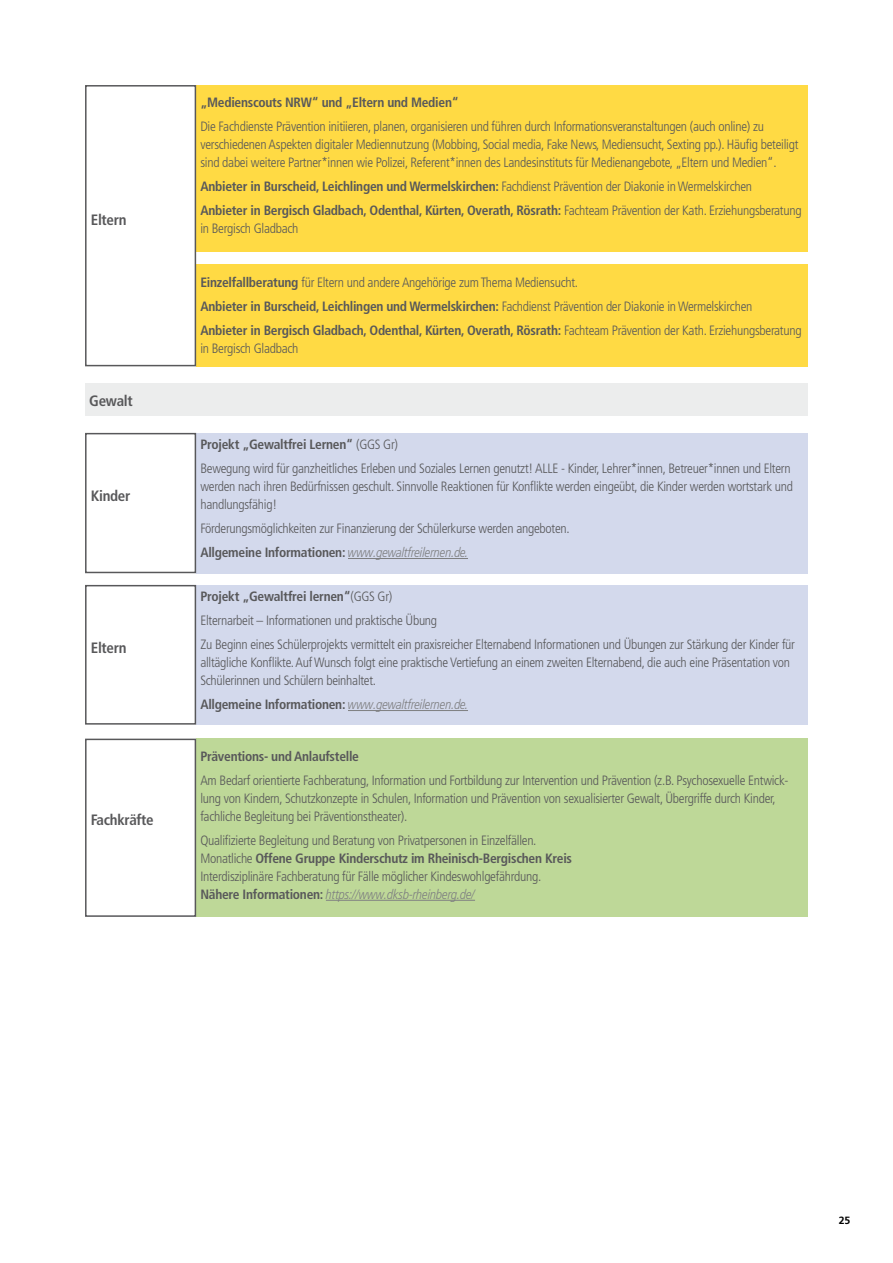
<style>
.page{position:relative;width:893px;height:1263px;background:#fff}
.page>*{position:absolute;margin:0;border:0;box-sizing:border-box;transform-origin:0 0}
.t1{font:700 condensed 15px "Frutiger LT Std";letter-spacing:-.02em;color:#58585a}
.t2{font:300 condensed 13.5px/18px "Frutiger LT Std";letter-spacing:-.02em;color:#58585a}
.t3{font:700 condensed 13.5px/24px "Frutiger LT Std";letter-spacing:-.02em;color:#58585a}
.t4{font:700 10.5px "Frutiger LT Std";color:#000}
.s1{font-weight:300}
.s2{font-weight:700}
.s3{font-style:italic;color:#7e7f81}
.s4{font-weight:300;font-style:italic;color:#7e7f81}
</style>
<div class="page">
<div style="left:196px;top:85px;width:612px;height:167px;background:#ffda44"></div>
<div style="left:196px;top:264px;width:612px;height:102px;background:#ffda44"></div>
<div style="left:85px;top:383px;width:723px;height:33px;background:#eceded"></div>
<div style="left:196px;top:433px;width:612px;height:140px;background:#d3d9ec"></div>
<hr style="left:348px;top:558px;width:120px;height:1px;background:#7e7f81">
<div style="left:196px;top:585px;width:612px;height:140px;background:#d3d9ec"></div>
<hr style="left:348px;top:710px;width:120px;height:1px;background:#7e7f81">
<div style="left:196px;top:739px;width:612px;height:178px;background:#bed898"></div>
<hr style="left:326px;top:900px;width:149px;height:1px;background:#7e7f81">
<div style="left:85px;top:85px;width:111px;height:281px;border:2px solid #58585a"></div>
<div style="left:85px;top:433px;width:111px;height:140px;border:2px solid #58585a"></div>
<div style="left:85px;top:585px;width:111px;height:140px;border:2px solid #58585a"></div>
<div style="left:85px;top:739px;width:111px;height:178px;border:2px solid #58585a"></div>
<p class="t1" style="left:91px;top:211px;width:37px">Eltern</p>
<p class="t1" style="left:89px;top:391px;width:45px">Gewalt</p>
<p class="t1" style="left:91px;top:487px;width:41px">Kinder</p>
<p class="t1" style="left:91px;top:639px;width:37px">Eltern</p>
<p class="t1" style="left:91px;top:811px;width:65px">Fachkräfte</p>
<p class="t3" style="left:200px;top:91px;width:260px">„Medienscouts NRW“ und „Eltern und Medien“</p>
<p class="t2" style="left:200px;top:118px;width:599px">Die Fachdienste Prävention initiieren, planen, organisieren und führen durch Informationsveranstaltungen (auch online) zu verschiedenen Aspekten digitaler Mediennutzung (Mobbing, Social media, Fake News, Mediensucht, Sexting pp.). Häufig beteiligt sind dabei weitere Partner*innen wie Polizei, Referent*innen des Landesinstituts für Medienangebote, „Eltern und Medien“.</p>
<p class="t3" style="left:200px;top:175px;width:603px">Anbieter in Burscheid, Leichlingen und Wermelskirchen: <span class="s1">Fachdienst Prävention der Diakonie in Wermelskirchen<br></span>Anbieter in Bergisch Gladbach, Odenthal, Kürten, Overath, Rösrath: <span class="s1">Fachteam Prävention der Kath. Erziehungsberatung</span></p>
<p class="t2" style="left:200px;top:220px;width:100px">in Bergisch Gladbach</p>
<p class="t2" style="left:200px;top:270px;width:603px;line-height:24px"><span class="s2">Einzelfallberatung</span> für Eltern und andere Angehörige zum Thema Mediensucht.<br><span class="s2">Anbieter in Burscheid, Leichlingen und Wermelskirchen:</span> Fachdienst Prävention der Diakonie in Wermelskirchen<br><span class="s2">Anbieter in Bergisch Gladbach, Odenthal, Kürten, Overath, Rösrath:</span> Fachteam Prävention der Kath. Erziehungsberatung</p>
<p class="t2" style="left:200px;top:339px;width:100px">in Bergisch Gladbach</p>
<p class="t2" style="left:200px;top:433px;width:592px;line-height:24px"><span class="s2">Projekt „Gewaltfrei Lernen“</span> (GGS Gr)<br>Bewegung wird für ganzheitliches Erleben und Soziales Lernen genutzt! ALLE - Kinder, Lehrer*innen, Betreuer*innen und Eltern</p>
<p class="t2" style="left:200px;top:478px;width:594px">werden nach ihren Bedürfnissen geschult. Sinnvolle Reaktionen für Konflikte werden eingeübt, die Kinder werden wortstark und handlungsfähig!</p>
<p class="t2" style="left:200px;top:517px;width:371px;line-height:24px">Förderungsmöglichkeiten zur Finanzierung der Schülerkurse werden angeboten.<br><span class="s2">Allgemeine Informationen:</span> <span class="s3">www.gewaltfreilernen.de.</span></p>
<p class="t2" style="left:200px;top:585px;width:596px;line-height:24px"><span class="s2">Projekt „Gewaltfrei lernen“</span>(GGS Gr)<br>Elternarbeit – Informationen und praktische Übung<br>Zu Beginn eines Schülerprojekts vermittelt ein praxisreicher Elternabend Informationen und Übungen zur Stärkung der Kinder für</p>
<p class="t2" style="left:200px;top:654px;width:591px">alltägliche Konflikte. Auf Wunsch folgt eine praktische Vertiefung an einem zweiten Elternabend, die auch eine Präsentation von<br>Schülerinnen und Schülern beinhaltet.</p>
<p class="t3" style="left:200px;top:692px;width:270px">Allgemeine Informationen: <span class="s4">www.gewaltfreilernen.de.</span></p>
<p class="t3" style="left:200px;top:744px;width:160px">Präventions- und Anlaufstelle</p>
<p class="t2" style="left:200px;top:771px;width:590px">Am Bedarf orientierte Fachberatung, Information und Fortbildung zur Intervention und Prävention (z.B. Psychosexuelle Entwick&shy;lung von Kindern, Schutzkonzepte in Schulen, Information und Prävention von sexualisierter Gewalt, Übergriffe durch Kinder, fachliche Begleitung bei Präventionstheater).</p>
<p class="t2" style="left:200px;top:831px;width:373px">Qualifizierte Begleitung und Beratung von Privatpersonen in Einzelfällen.<br>Monatliche <span class="s2">Offene Gruppe Kinderschutz im Rheinisch-Bergischen Kreis </span>Interdisziplinäre Fachberatung für Fälle möglicher Kindeswohlgefährdung.<br><span class="s2">Nähere Informationen:</span> <span class="s3">https://www.dksb-rheinberg.de/</span></p>
<p class="t4" style="left:839px;top:1214px;width:13px">25</p>
</div>
